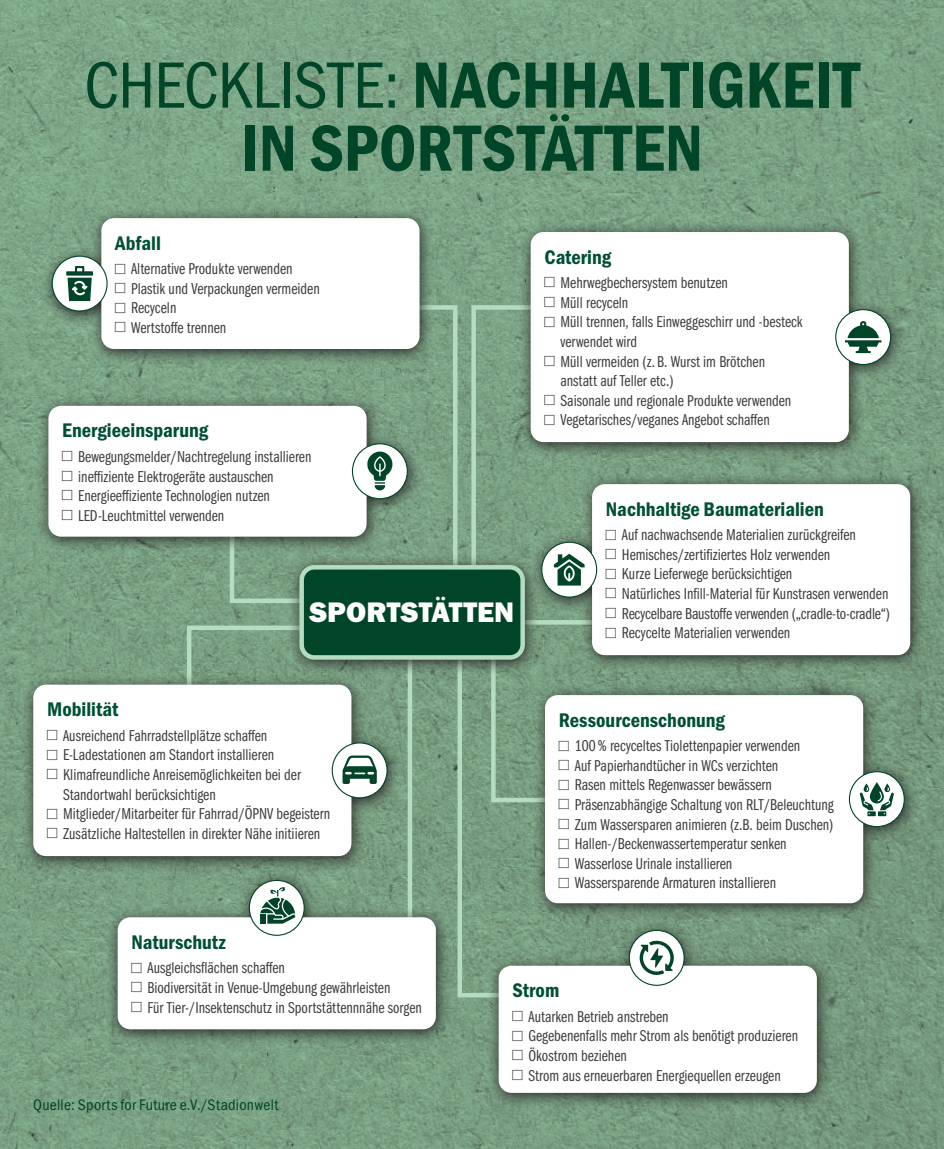
<style>
.page{position:relative;width:944px;height:1149px;background:#fff}
.page>*{position:absolute;margin:0;border:0;box-sizing:border-box;transform-origin:0 0}
.t1{font:67.5px/63px "Franklin Gothic URW Con Dem";letter-spacing:.005em;color:#004528;text-align:center}
.t2{font:29.25px "Franklin Gothic URW Hea";color:#fff}
.t3{font:20.47px "Franklin Gothic URW Con Dem";color:#005036}
.t4{font:16.43px/19.6px "Franklin Gothic URW Com Boo";color:#3e3e3f}
.t5{font:15.75px "Franklin Gothic URW Cond";letter-spacing:.015em;color:#004528}
.s1{font-family:"Franklin Gothic URW Cond"}
</style>
<div class="page">
<img style="left:0;top:0;width:944px;height:1148px">
<svg style="left:228px;top:553px;width:87px;height:52px;background:#81a88b"></svg>
<svg style="left:185px;top:623px;width:103px;height:50px;background:#7fa589"></svg>
<div style="left:288px;top:554px;width:252px;height:121px;background:#231f20;opacity:.9"></div>
<div style="left:302px;top:567px;width:221px;height:90px;background:#004528;border-radius:13px"></div>
<div style="left:299px;top:565px;width:226px;height:94px;border:4px solid #b3dcc0;border-radius:13px"></div>
<div style="left:40px;top:207px;width:395px;height:158px;background:#231f20;opacity:.9"></div>
<div style="left:101px;top:218px;width:319px;height:131px;background:#fff;border-radius:13px"></div>
<div style="left:52px;top:256px;width:55px;height:55px;background:#fff;border-radius:50%"></div>
<div style="left:52px;top:255px;width:56px;height:56px;border:1px solid #004528;border-radius:50%"></div>
<svg style="left:66px;top:266px;width:27px;height:35px"></svg>
<div style="left:519px;top:221px;width:387px;height:237px;background:#231f20;opacity:.9"></div>
<div style="left:531px;top:232px;width:318px;height:210px;background:#fff;border-radius:13px"></div>
<div style="left:836px;top:309px;width:55px;height:55px;background:#fff;border-radius:50%"></div>
<div style="left:835px;top:309px;width:56px;height:56px;border:1px solid #004528;border-radius:50%"></div>
<svg style="left:845px;top:321px;width:36px;height:32px"></svg>
<div style="left:21px;top:673px;width:382px;height:199px;background:#231f20;opacity:.9"></div>
<div style="left:33px;top:684px;width:318px;height:171px;background:#fff;border-radius:13px"></div>
<div style="left:37px;top:395px;width:386px;height:158px;background:#231f20;opacity:.9"></div>
<div style="left:48px;top:405px;width:319px;height:131px;background:#fff;border-radius:13px"></div>
<div style="left:106px;top:868px;width:345px;height:177px;background:#231f20;opacity:.9"></div>
<div style="left:118px;top:917px;width:318px;height:111px;background:#fff;border-radius:13px"></div>
<div style="left:249px;top:880px;width:55px;height:55px;background:#fff;border-radius:50%"></div>
<div style="left:249px;top:879px;width:56px;height:56px;border:1px solid #004528;border-radius:50%"></div>
<svg style="left:260px;top:887px;width:35px;height:36px"></svg>
<div style="left:533px;top:684px;width:387px;height:235px;background:#231f20;opacity:.9"></div>
<div style="left:545px;top:695px;width:318px;height:207px;background:#fff;border-radius:13px"></div>
<div style="left:849px;top:771px;width:55px;height:55px;background:#fff;border-radius:50%"></div>
<div style="left:849px;top:771px;width:56px;height:55px;border:1px solid #004528;border-radius:50%"></div>
<svg style="left:860px;top:782px;width:34px;height:34px"></svg>
<div style="left:529px;top:473px;width:396px;height:198px;background:#231f20;opacity:.9"></div>
<div style="left:592px;top:484px;width:318px;height:171px;background:#fff;border-radius:13px"></div>
<svg style="left:542px;top:542px;width:55px;height:55px"></svg>
<div style="left:487px;top:918px;width:345px;height:191px;background:#231f20;opacity:.9"></div>
<div style="left:499px;top:965px;width:318px;height:127px;background:#fff;border-radius:13px"></div>
<div style="left:629px;top:930px;width:55px;height:54px;background:#fff;border-radius:50%"></div>
<div style="left:629px;top:929px;width:56px;height:56px;border:1px solid #004528;border-radius:50%"></div>
<svg style="left:639px;top:940px;width:35px;height:34px"></svg>
<svg style="left:367px;top:303px;width:93px;height:267px;background:#8aaa93"></svg>
<svg style="left:342px;top:654px;width:72px;height:264px;background:#87a68f"></svg>
<svg style="left:469px;top:297px;width:116px;height:322px"></svg>
<svg style="left:455px;top:650px;width:144px;height:349px"></svg>
<h1 class="t1" style="left:84px;top:51px;width:777px"><span class="s1">CHECKLISTE:</span> NACHHALTIGKEIT<br>IN SPORTSTÄTTEN</h1>
<p class="t3" style="left:115px;top:229px;width:47px">Abfall</p>
<p class="t4" style="left:131px;top:258px;width:190px">Alternative Produkte verwenden<br>Plastik und Verpackungen vermeiden<br>Recyceln<br>Wertstoffe trennen</p>
<p class="t3" style="left:62px;top:417px;width:147px">Energieeinsparung</p>
<p class="t4" style="left:78px;top:446px;width:235px">Bewegungsmelder/Nachtregelung installieren ineffiziente Elektrogeräte austauschen Energieeffiziente Technologien nutzen LED-Leuchtmittel verwenden</p>
<h2 class="t2" style="left:310px;top:593px;width:206px">SPORTSTÄTTEN</h2>
<p class="t3" style="left:47px;top:695px;width:73px">Mobilität</p>
<p class="t4" style="left:63px;top:724px;width:269px">Ausreichend Fahrradstellplätze schaffen E-Ladestationen am Standort installieren Klimafreundliche Anreisemöglichkeiten bei der Standortwahl berücksichtigen Mitglieder/Mitarbeiter für Fahrrad/ÖPNV begeistern Zusätzliche Haltestellen in direkter Nähe initiieren</p>
<p class="t3" style="left:545px;top:243px;width:68px">Catering</p>
<p class="t4" style="left:560px;top:272px;width:244px">Mehrwegbechersystem benutzen<br>Müll recyceln<br>Müll trennen, falls Einweggeschirr und -besteck verwendet wird<br>Müll vermeiden (z. B. Wurst im Brötchen anstatt auf Teller etc.)<br>Saisonale und regionale Produkte verwenden<br>Vegetarisches/veganes Angebot schaffen</p>
<p class="t3" style="left:606px;top:495px;width:219px">Nachhaltige Baumaterialien</p>
<p class="t4" style="left:622px;top:524px;width:270px">Auf nachwachsende Materialien zurückgreifen Hemisches/zertifiziertes Holz verwenden<br>Kurze Lieferwege berücksichtigen<br>Natürliches Infill-Material für Kunstrasen verwenden Recycelbare Baustoffe verwenden („cradle-to-cradle“)<br>Recycelte Materialien verwenden</p>
<p class="t3" style="left:559px;top:706px;width:168px">Ressourcenschonung</p>
<p class="t4" style="left:575px;top:735px;width:260px">100% recyceltes Tiolettenpapier verwenden<br>Auf Papierhandtücher in WCs verzichten<br>Rasen mittels Regenwasser bewässern Präsenzabhängige Schaltung von RLT/Beleuchtung Zum Wassersparen animieren (z.B. beim Duschen)<br>Hallen-/Beckenwassertemperatur senken Wasserlose Urinale installieren<br>Wassersparende Armaturen installieren</p>
<p class="t3" style="left:132px;top:928px;width:96px">Naturschutz</p>
<p class="t4" style="left:147px;top:957px;width:276px">Ausgleichsflächen schaffen<br>Biodiversität in Venue-Umgebung gewährleisten<br>Für Tier-/Insektenschutz in Sportstättennnähe sorgen</p>
<p class="t5" style="left:33px;top:1092px;width:247px">Quelle: Sports for Future e.V./Stadionwelt</p>
<p class="t3" style="left:513px;top:976px;width:48px">Strom</p>
<p class="t4" style="left:528px;top:1005px;width:271px">Autarken Betrieb anstreben<br>Gegebenenfalls mehr Strom als benötigt produzieren Ökostrom beziehen<br>Strom aus erneuerbaren Energiequellen erzeugen</p>
</div>
